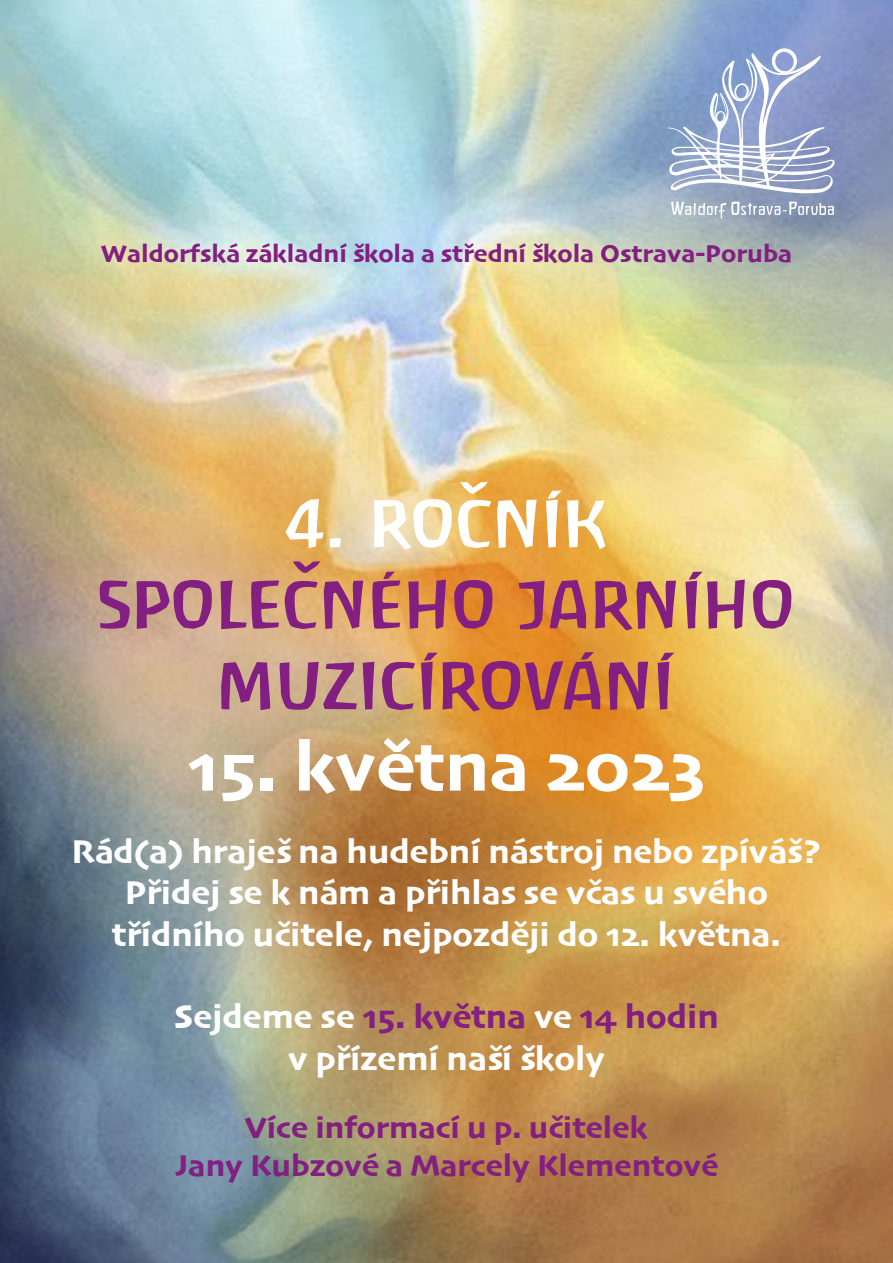
<style>
.page{position:relative;width:893px;height:1263px;background:#fff}
.page>*{position:absolute;margin:0;border:0;box-sizing:border-box;transform-origin:0 0}
.t1{font:72px "Skia";color:#fff}
.t2{font:67.5px/81px "Antropos Freefont";color:#821f81;text-align:center}
.t3{font:67.5px "Antropos Freefont";color:#fff}
.t4{font:34.5px/41.4px "Skia";color:#fff;text-align:center}
.t5{font:31.5px/37.8px "Skia";color:#821f81;text-align:center}
.t6{font:25.5px "Skia";color:#821f81}
.s1{color:#821f81}
</style>
<div class="page">
<img style="left:0;top:0;width:893px;height:1263px">
<svg style="left:548px;top:491px;width:14px;height:8px"></svg>
<svg style="left:689px;top:572px;width:14px;height:8px"></svg>
<svg style="left:660px;top:653px;width:14px;height:8px"></svg>
<svg style="left:424px;top:653px;width:14px;height:8px"></svg>
<svg style="left:460px;top:482px;width:28px;height:12px"></svg>
<svg style="left:293px;top:561px;width:27px;height:12px"></svg>
<svg style="left:667px;top:48px;width:169px;height:146px"></svg>
<svg style="left:671px;top:202px;width:163px;height:16px"></svg>
<p class="t6" style="left:101px;top:238px;width:693px">Waldorfská základní škola a střední škola Ostrava-Poruba</p>
<h2 class="t3" style="left:285px;top:481px;width:325px">4. ROCNIK</h2>
<h2 class="t2" style="left:97px;top:562px;width:701px">SPOLECNÉHO JARNIHO<br>MUZICIROVÁNI</h2>
<h1 class="t1" style="left:188px;top:724px;width:518px">15. května 2023</h1>
<p class="t4" style="left:71px;top:833px;width:752px">Rád(a) hraješ na hudební nástroj nebo zpíváš?<br>Přidej se k nám a přihlas se včas u svého třídního učitele, nejpozději do 12. května.</p>
<p class="t4" style="left:174px;top:998px;width:546px">Sejdeme se <span class="s1">15. května</span> ve <span class="s1">14 hodin </span>v přízemí naší školy</p>
<p class="t5" style="left:175px;top:1111px;width:544px">Více informací u p. učitelek<br>Jany Kubzové a Marcely Klementové</p>
</div>
